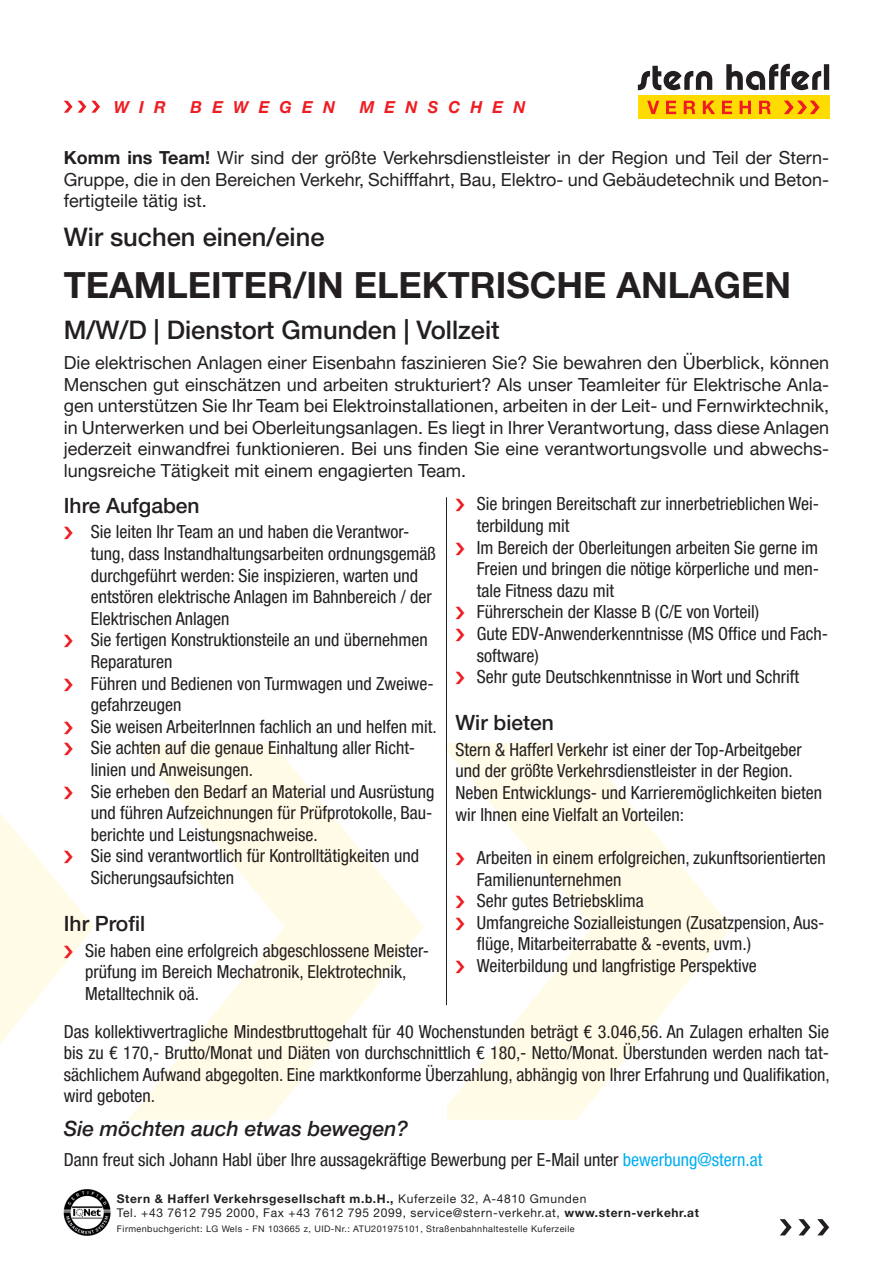
<style>
.page{position:relative;width:893px;height:1263px;background:#fff}
.page>*{position:absolute;margin:0;border:0;box-sizing:border-box;transform-origin:0 0}
.t1{font:700 36px "Helvetica Neue LT Pro";color:#231f20}
.t2{font:500 25.5px "Helvetica Neue LT Pro";color:#231f20}
.t3{font:500 21px "Helvetica Neue LT Pro";color:#231f20}
.t4{font:italic 500 21px "Helvetica Neue LT Pro";color:#231f20}
.t5{font:condensed 18px/21.6px "Helvetica Neue LT Pro";color:#231f20}
.t6{font:18px/21.6px "Helvetica Neue LT Pro";color:#231f20;text-align:justify}
.t7{font:italic 700 16.65px "Helvetica Neue LT Pro";color:#ee1d23}
.t8{font:12px "Helvetica Neue LT Pro";letter-spacing:.05em;color:#231f20}
.t9{font:700 12px "Helvetica Neue LT Pro";letter-spacing:.05em;color:#231f20}
.t10{font:9px "Helvetica Neue LT Pro";letter-spacing:.05em;color:#231f20}
.s1{font-weight:700}
.s2{color:#00aeef}
.s3{font-weight:400}
</style>
<div class="page">
<svg style="left:447px;top:743px;width:284px;height:377px"></svg>
<svg style="left:129px;top:743px;width:295px;height:377px"></svg>
<hr style="left:446px;top:497px;width:1px;height:508px;background:#231f20">
<img style="left:64px;top:1189px;width:47px;height:46px">
<svg style="left:780px;top:1219px;width:49px;height:16px"></svg>
<div style="left:638px;top:95px;width:191px;height:24px;background:#ffdc01"></div>
<svg style="left:638px;top:64px;width:191px;height:26px"></svg>
<svg style="left:647px;top:101px;width:12px;height:13px"></svg>
<svg style="left:666px;top:101px;width:10px;height:13px"></svg>
<svg style="left:684px;top:101px;width:11px;height:13px"></svg>
<svg style="left:703px;top:101px;width:12px;height:13px"></svg>
<svg style="left:722px;top:101px;width:10px;height:13px"></svg>
<svg style="left:740px;top:101px;width:11px;height:13px"></svg>
<svg style="left:759px;top:101px;width:12px;height:13px"></svg>
<svg style="left:784px;top:101px;width:36px;height:13px"></svg>
<svg style="left:64px;top:101px;width:36px;height:12px"></svg>
<svg style="left:0;top:813px;width:94px;height:231px"></svg>
<svg style="left:456px;top:852px;width:8px;height:13px"></svg>
<svg style="left:456px;top:896px;width:8px;height:12px"></svg>
<svg style="left:456px;top:917px;width:8px;height:13px"></svg>
<svg style="left:456px;top:960px;width:8px;height:13px"></svg>
<p class="t7" style="left:114px;top:96px;width:54px">W I R</p>
<p class="t7" style="left:190px;top:96px;width:146px">B E W E G E N</p>
<p class="t7" style="left:360px;top:96px;width:167px">M E N S C H E N</p>
<p class="t6" style="left:64px;top:146px;width:767px"><span class="s1">Komm ins Team!</span> Wir sind der größte Verkehrsdienstleister in der Region und Teil der Stern-Gruppe, die in den Bereichen Verkehr, Schifffahrt, Bau, Elektro- und Gebäudetechnik und Beton&shy;fertigteile tätig ist.</p>
<p class="t2" style="left:64px;top:222px;width:262px">Wir suchen einen/eine</p>
<p class="t1" style="left:64px;top:263px;width:729px">TEAMLEITER/IN ELEKTRISCHE ANLAGEN</p>
<p class="t2" style="left:64px;top:314px;width:437px">M/W/D | Dienstort Gmunden | Vollzeit</p>
<p class="t6" style="left:64px;top:351px;width:767px">Die elektrischen Anlagen einer Eisenbahn faszinieren Sie? Sie bewahren den Überblick, können Menschen gut einschätzen und arbeiten strukturiert? Als unser Teamleiter für Elektrische Anla&shy;gen unterstützen Sie Ihr Team bei Elektroinstallationen, arbeiten in der Leit- und Fernwirktechnik, in Unterwerken und bei Oberleitungsanlagen. Es liegt in Ihrer Verantwortung, dass diese Anlagen jederzeit einwandfrei funktionieren. Bei uns finden Sie eine verantwortungsvolle und abwechs&shy;lungsreiche Tätigkeit mit einem engagierten Team.</p>
<p class="t3" style="left:64px;top:492px;width:137px">Ihre Aufgaben</p>
<p class="t5" style="left:91px;top:521px;width:347px">Sie leiten Ihr Team an und haben die Verantwor&shy;tung, dass Instandhaltungsarbeiten ordnungsgemäß durchgeführt werden: Sie inspizieren, warten und entstören elektrische Anlagen im Bahnbereich / der Elektrischen Anlagen</p>
<p class="t5" style="left:91px;top:629px;width:339px">Sie fertigen Konstruktionsteile an und übernehmen<br>Reparaturen</p>
<p class="t5" style="left:91px;top:672px;width:345px">Führen und Bedienen von Turmwagen und Zweiwe&shy;gefahrzeugen</p>
<p class="t5" style="left:91px;top:715px;width:348px">Sie weisen ArbeiterInnen fachlich an und helfen mit.</p>
<p class="t5" style="left:91px;top:737px;width:326px">Sie achten auf die genaue Einhaltung aller Richt&shy;linien und Anweisungen.</p>
<p class="t5" style="left:91px;top:780px;width:345px;text-align:justify">Sie erheben den Bedarf an Material und Ausrüstung und führen Aufzeichnungen für Prüfprotokolle, Bau&shy;berichte und Leistungsnachweise.</p>
<p class="t5" style="left:91px;top:845px;width:330px">Sie sind verantwortlich für Kontrolltätigkeiten und<br>Sicherungsaufsichten</p>
<p class="t3" style="left:64px;top:911px;width:83px">Ihr Profil</p>
<p class="t5" style="left:85px;top:939px;width:346px">Sie haben eine erfolgreich abgeschlossene Meister&shy;prüfung im Bereich Mechatronik, Elektrotechnik,<br>Metalltechnik oä.</p>
<p class="t5" style="left:477px;top:493px;width:344px">Sie bringen Bereitschaft zur innerbetrieblichen Wei&shy;terbildung mit</p>
<p class="t5" style="left:477px;top:536px;width:344px;text-align:justify">Im Bereich der Oberleitungen arbeiten Sie gerne im Freien und bringen die nötige körperliche und men&shy;tale Fitness dazu mit</p>
<p class="t5" style="left:477px;top:601px;width:284px">Führerschein der Klasse B (C/E von Vorteil)</p>
<p class="t5" style="left:477px;top:623px;width:353px">Gute EDV-Anwenderkenntnisse (MS Office und Fach&shy;software)</p>
<p class="t5" style="left:477px;top:666px;width:324px">Sehr gute Deutschkenntnisse in Wort und Schrift</p>
<p class="t3" style="left:455px;top:710px;width:100px">Wir bieten</p>
<p class="t5" style="left:455px;top:738px;width:368px">Stern &amp; Hafferl Verkehr ist einer der Top-Arbeitgeber und der größte Verkehrsdienstleister in der Region.<br>Neben Entwicklungs- und Karrieremöglichkeiten bieten wir Ihnen eine Vielfalt an Vorteilen:</p>
<p class="t5" style="left:477px;top:846px;width:351px">Arbeiten in einem erfolgreichen, zukunftsorientierten<br>Familienunternehmen</p>
<p class="t5" style="left:477px;top:890px;width:168px">Sehr gutes Betriebsklima</p>
<p class="t5" style="left:477px;top:911px;width:349px">Umfangreiche Sozialleistungen (Zusatzpension, Aus&shy;flüge, Mitarbeiterrabatte &amp; -events, uvm.)</p>
<p class="t5" style="left:477px;top:954px;width:282px">Weiterbildung und langfristige Perspektive</p>
<p class="t5" style="left:64px;top:1020px;width:768px;text-align:justify">Das kollektivvertragliche Mindestbruttogehalt für 40 Wochenstunden beträgt € 3.046,56. An Zulagen erhalten Sie bis zu € 170,- Brutto/Monat und Diäten von durchschnittlich € 180,- Netto/Monat. Überstunden werden nach tat&shy;sächlichem Aufwand abgegolten. Eine marktkonforme Überzahlung, abhängig von Ihrer Erfahrung und Qualifikation, wird geboten.</p>
<p class="t4" style="left:64px;top:1116px;width:346px">Sie möchten auch etwas bewegen?</p>
<p class="t5" style="left:64px;top:1149px;width:700px">Dann freut sich Johann Habl über Ihre aussagekräftige Bewerbung per E-Mail unter <span class="s2">bewerbung@stern.at</span></p>
<p class="t9" style="left:117px;top:1191px;width:471px">Stern &amp; Hafferl Verkehrsgesellschaft m.b.H., <span class="s3">Kuferzeile 32, A-4810 Gmunden</span></p>
<p class="t8" style="left:117px;top:1205px;width:584px">Tel. +43 7612 795 2000, Fax +43 7612 795 2099, service@stern-verkehr.at, <span class="s1">www.stern-verkehr.at</span></p>
<p class="t10" style="left:117px;top:1223px;width:459px">Firmenbuchgericht: LG Wels - FN 103665 z, UID-Nr.: ATU201975101, Straßenbahnhaltestelle Kuferzeile</p>
</div>
